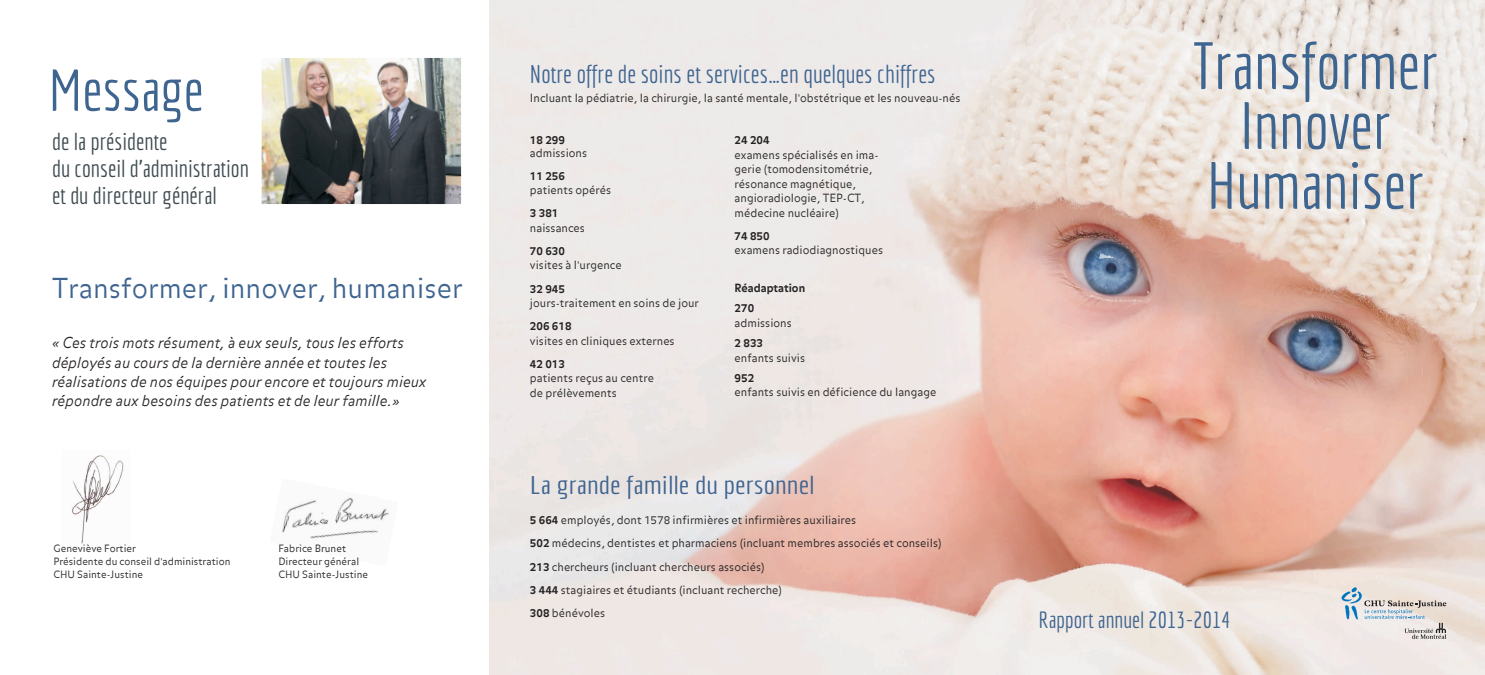
<style>
.page{position:relative;width:1485px;height:675px;background:#fff}
.page>*{position:absolute;margin:0;border:0;box-sizing:border-box;transform-origin:0 0}
.t1{font:65.12px/59.9px "Economica";color:#3e6490;text-align:center}
.t2{font:57.5px "Economica";color:#3e6490}
.t3{font:300 27.38px "Balance";color:#3e6490}
.t4{font:25px "Economica";color:#3e6490}
.t5{font:25px "Economica";color:#3e6490;scale:1.2 1}
.t6{font:23.62px/27.2px "Economica";color:#3f4b51}
.t7{font:22.75px "Economica";color:#3e6490}
.t8{font:italic 300 15px/19.2px "Balance";color:#231f20}
.t9{font:300 11.25px/14.5px "Balance";color:#231f20}
.t10{font:700 11.25px/20.2px "Balance";color:#231f20}
.t11{font:300 10px "Balance";color:#231f20}
.s1{font-weight:700}
</style>
<div class="page">
<img style="left:490px;top:0;width:995px;height:675px">
<img style="left:72px;top:455px;width:52px;height:89px">
<img style="left:282px;top:497px;width:107px;height:42px">
<img style="left:262px;top:58px;width:199px;height:146px">
<svg style="left:1341px;top:587px;width:105px;height:52px;background:#d6d5d5"></svg>
<h2 class="t2" style="left:49px;top:56px;width:157px">Message</h2>
<h3 class="t6" style="left:52px;top:127px;width:198px">de la présidente<br>du conseil d’administration et du directeur général</h3>
<h3 class="t3" style="left:52px;top:277px;width:412px">Transformer, innover, humaniser</h3>
<h3 class="t8" style="left:52px;top:334px;width:376px">« Ces trois mots résument, à eux seuls, tous les efforts déployés au cours de la dernière année et toutes les réalisations de nos équipes pour encore et toujours mieux répondre aux besoins des patients et de leur famille.»</h3>
<p class="t11" style="left:53px;top:544px;width:84px">Geneviève Fortier</p>
<p class="t11" style="left:278px;top:544px;width:69px">Fabrice Brunet</p>
<p class="t11" style="left:53px;top:557px;width:178px">Présidente du conseil d'administration</p>
<p class="t11" style="left:278px;top:557px;width:82px">Directeur général</p>
<p class="t11" style="left:53px;top:570px;width:91px">CHU Sainte-Justine</p>
<p class="t11" style="left:278px;top:570px;width:91px">CHU Sainte-Justine</p>
<h3 class="t4" style="left:530px;top:59px;width:407px">Notre offre de soins et services…en quelques chiffres</h3>
<p class="t9" style="left:530px;top:91px;width:432px">Incluant la pédiatrie, la chirurgie, la santé mentale, l'obstétrique et les nouveau-nés</p>
<p class="t10" style="left:530px;top:131px;width:37px">18 299</p>
<p class="t9" style="left:530px;top:146px;width:59px">admissions</p>
<p class="t10" style="left:530px;top:166px;width:37px">11 256</p>
<p class="t9" style="left:530px;top:184px;width:83px">patients opérés</p>
<p class="t10" style="left:530px;top:204px;width:30px">3 381</p>
<p class="t9" style="left:530px;top:221px;width:57px">naissances</p>
<p class="t10" style="left:530px;top:242px;width:37px">70 630</p>
<p class="t9" style="left:530px;top:259px;width:93px">visites à l'urgence</p>
<p class="t10" style="left:530px;top:279px;width:37px">32 945</p>
<p class="t9" style="left:530px;top:296px;width:170px">jours-traitement en soins de jour</p>
<p class="t10" style="left:530px;top:317px;width:43px">206 618</p>
<p class="t9" style="left:530px;top:334px;width:146px">visites en cliniques externes</p>
<p class="t10" style="left:530px;top:354px;width:37px">42 013</p>
<p class="t9" style="left:530px;top:372px;width:126px">patients reçus au centre de prélèvements</p>
<p class="t10" style="left:735px;top:131px;width:37px">24 204</p>
<p class="t9" style="left:735px;top:148px;width:145px">examens spécialisés en ima&shy;gerie (tomodensitométrie, résonance magnétique, angioradiologie, TEP-CT, médecine nucléaire)</p>
<p class="t10" style="left:735px;top:226px;width:37px">74 850</p>
<p class="t9" style="left:735px;top:244px;width:150px">examens radiodiagnostiques</p>
<p class="t10" style="left:735px;top:279px;width:72px">Réadaptation<br>270</p>
<p class="t9" style="left:735px;top:316px;width:59px">admissions</p>
<p class="t10" style="left:735px;top:334px;width:30px">2 833</p>
<p class="t9" style="left:735px;top:351px;width:72px">enfants suivis</p>
<p class="t10" style="left:735px;top:369px;width:21px">952</p>
<p class="t9" style="left:735px;top:386px;width:203px">enfants suivis en déficience du langage</p>
<h3 class="t5" style="left:530px;top:470px;width:239px">La grande famille du personnel</h3>
<p class="t9" style="left:530px;top:510px;width:413px;line-height:23.1px"><span class="s1">5 664</span> employés, dont 1578 infirmières et infirmières auxiliaires<br><span class="s1">502</span> médecins, dentistes et pharmaciens (incluant membres associés et conseils)<br><span class="s1">213</span> chercheurs (incluant chercheurs associés)<br><span class="s1">3 444</span> stagiaires et étudiants (incluant recherche)<br><span class="s1">308</span> bénévoles</p>
<h1 class="t1" style="left:1193px;top:35px;width:247px">Transformer<br>Innover<br>Humaniser</h1>
<h3 class="t7" style="left:1038px;top:606px;width:194px">Rapport annuel 2013-2014</h3>
</div>
